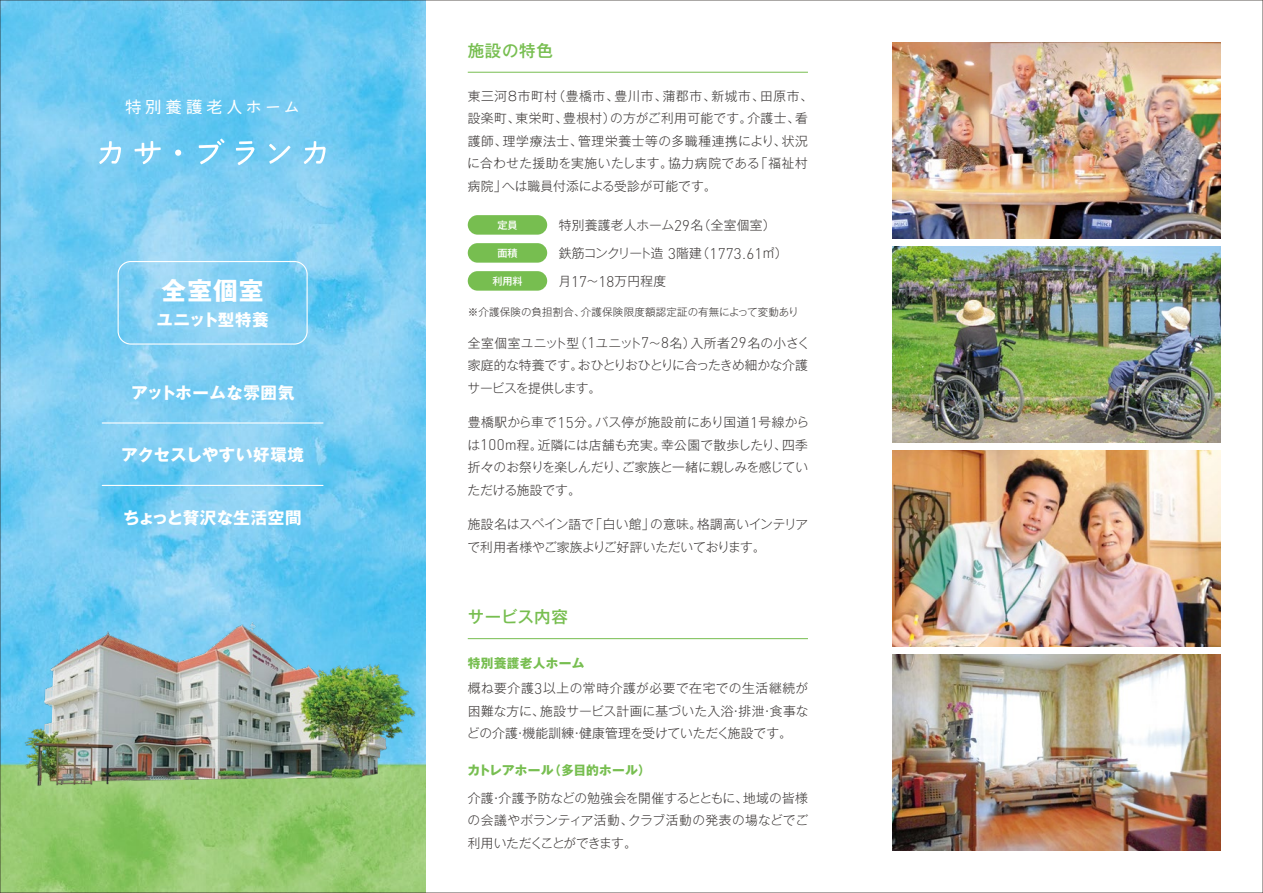
<style>
.page{position:relative;width:1263px;height:893px;background:#fff}
.page>*{position:absolute;margin:0;border:0;box-sizing:border-box;transform-origin:0 0}
.t1{font:700 24.75px "Gothic MB101 Pr 6";color:#fff}
.t2{font:700 16.5px "Gothic MB101 Pr 6";letter-spacing:.02em;color:#fff}
.t3{font:500 16.5px "Gothic MB101 Pr 6";letter-spacing:.04em;color:#77be50}
.t4{font:16.5px "iroha 26 tubaki R";letter-spacing:.225em;color:#fff}
.t5{font:700 16.5px "Gothic MB101 Pr 6";letter-spacing:-.005em;color:#fff}
.t6{font:300 12.75px/22.5px "Gothic MB101 Pr 6";letter-spacing:.01em;color:#3e3a39;text-align:justify}
.t7{font:300 12.75px/22.5px "Gothic MB101 Pr 6";letter-spacing:.035em;color:#3e3a39}
.t8{font:300 12.75px/22.5px "Gothic MB101 Pr 6";letter-spacing:-.03em;color:#3e3a39}
.t9{font:300 12.75px/25.8px "Gothic MB101 Pr 6";letter-spacing:.04em;color:#3e3a39}
.t10{font:300 12.75px "Gothic MB101 Pr 6";letter-spacing:-.08em;color:#3e3a39}
.t11{font:700 12.75px "Gothic MB101 Pr 6";letter-spacing:.02em;color:#77be50}
.t12{font:300 10.5px "Gothic MB101 Pr 6";letter-spacing:.02em;color:#3e3a39}
.t13{font:500 10.2px "Gothic MB101 Pr 6";letter-spacing:-.02em;color:#fff}
.s1{font-size:17.55px}
.s2{font-family:"DIN Pro";font-size:15.3px}
.s3{font-weight:700;color:#77be50}
</style>
<div class="page">
<img style="left:0;top:0;width:1263px;height:893px">
<p class="t4" style="left:125px;top:98px;width:177px">特別養護老人<span class="s1">ホーム</span></p>
<h1 class="t1" style="left:162px;top:270px;width:103px">全室個室</h1>
<p class="t5" style="left:156px;top:306px;width:114px">ユニット型特養</p>
<p class="t2" style="left:131px;top:379px;width:165px">アットホームな雰囲気</p>
<p class="t2" style="left:121px;top:441px;width:185px">アクセスしやすい好環境</p>
<p class="t2" style="left:123px;top:504px;width:180px">ちょっと贅沢な生活空間</p>
<p class="t3" style="left:468px;top:37px;width:87px">施設の特色</p>
<p class="t7" style="left:467px;top:83px;width:347px">東三河８市町村（豊橋市、豊川市、蒲郡市、新城市、田原市、設楽町、東栄町、豊根村）の方がご利用可能です。介護士、看護師、理学療法士、管理栄養士等の多職種連携により、状況に合わせた援助を実施いたします。協力病院である「福祉村病院」へは職員付添による受診が可能です。</p>
<p class="t13" style="left:497px;top:216px;width:22px">定員</p>
<p class="t6" style="left:559px;top:213px;width:218px">特別養護老人ホーム<span class="s2">29</span>名（全室個室）</p>
<p class="t13" style="left:497px;top:244px;width:22px">面積</p>
<p class="t10" style="left:559px;top:243px;width:230px">鉄筋コンクリート造 <span class="s2">3</span>階建（<span class="s2">1773.61</span>㎡）</p>
<p class="t13" style="left:492px;top:272px;width:31px">利用料</p>
<p class="t6" style="left:558px;top:269px;width:110px">月<span class="s2">17</span>～<span class="s2">18</span>万円程度</p>
<p class="t12" style="left:468px;top:304px;width:332px">※介護保険の負担割合、介護保険限度額認定証の有無によって変動あり</p>
<p class="t8" style="left:467px;top:331px;width:344px">全室個室ユニット型（<span class="s2">1</span>ユニット<span class="s2">7</span>～<span class="s2">8</span>名）入所者<span class="s2">29</span>名の小さく家庭的な特養です。おひとりおひとりに合ったきめ細かな介護サービスを提供します。</p>
<p class="t6" style="left:467px;top:410px;width:343px">豊橋駅から車で<span class="s2">15</span>分。バス停が施設前にあり国道<span class="s2">1</span>号線からは<span class="s2">100</span>ｍ程。近隣には店舗も充実。幸公園で散歩したり、四季折々のお祭りを楽しんだり、ご家族と一緒に親しみを感じていただける施設です。</p>
<p class="t6" style="left:467px;top:512px;width:342px">施設名はスペイン語で「白い館」の意味。格調高いインテリアで利用者様やご家族よりご好評いただいております。</p>
<p class="t3" style="left:468px;top:603px;width:102px">サービス内容</p>
<p class="t9" style="left:468px;top:649px;width:342px"><span class="s3">特別養護老人ホーム<br></span>概ね要介護<span class="s2">3</span>以上の常時介護が必要で在宅での生活継続が</p>
<p class="t6" style="left:467px;top:699px;width:343px">困難な方に、施設サービス計画に基づいた入浴・排泄・食事などの介護・機能訓練・健康管理を受けていただく施設です。</p>
<p class="t11" style="left:467px;top:759px;width:185px">カトレアホール（多目的ホール）</p>
<p class="t6" style="left:467px;top:785px;width:342px">介護・介護予防などの勉強会を開催するとともに、地域の皆様の会議やボランティア活動、クラブ活動の発表の場などでご利用いただくことができます。</p>
</div>
